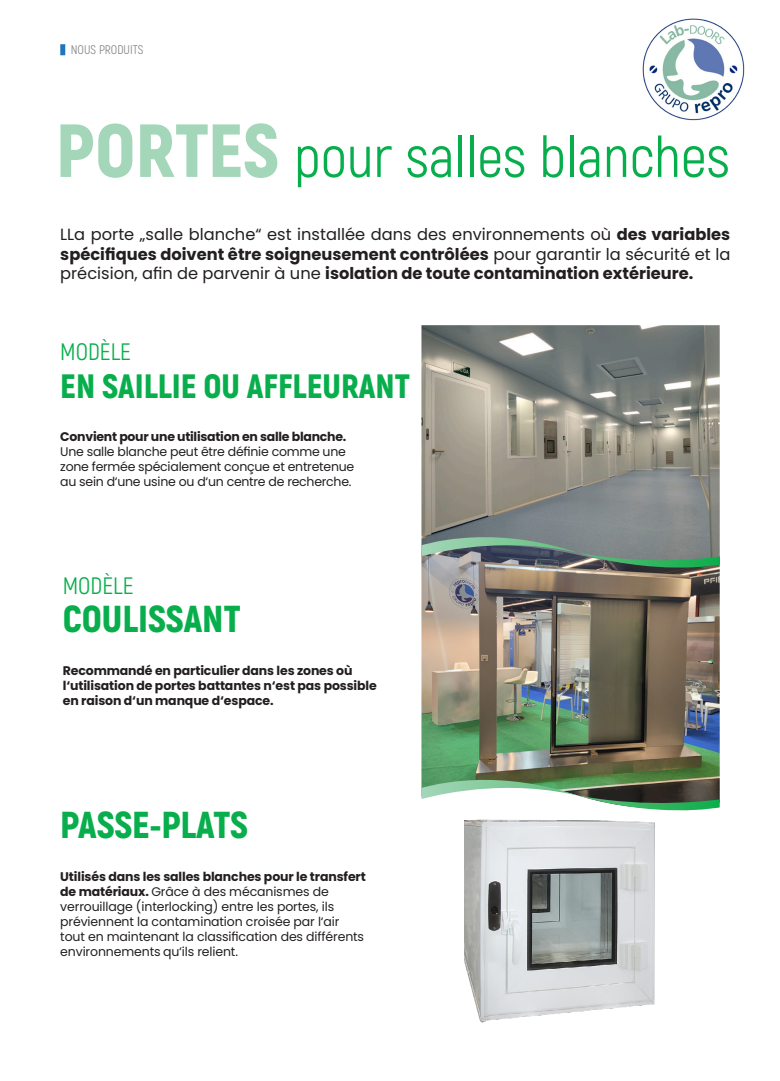
<style>
.page{position:relative;width:780px;height:1081px;background:#fff}
.page>*{position:absolute;margin:0;border:0;box-sizing:border-box;transform-origin:0 0}
.t1{font:57.5px "Akrobat";color:#08ae4c}
.t2{font:900 37.5px "Akrobat";color:#08ae4c}
.t3{font:900 33.75px "Akrobat";color:#08ae4c}
.t4{font:23.75px "Akrobat";color:#08ae4c}
.t5{font:16.25px/19.5px "Poppins";color:#231f20;text-align:justify}
.t6{font:12.5px/15px "Poppins";letter-spacing:-.01em;color:#231f20}
.t7{font:700 12.5px/15px "Poppins";letter-spacing:-.01em;color:#231f20}
.t8{font:12.5px "Akrobat";color:#848689}
.s1{font-weight:900;font-size:75px;color:#a4d6b9}
.s2{font-weight:700}
</style>
<div class="page">
<div style="left:60px;top:44px;width:5px;height:11px;background:#2275bc"></div>
<img style="left:642px;top:18px;width:102px;height:102px">
<img style="left:421px;top:569px;width:298px;height:209px">
<img style="left:421px;top:325px;width:298px;height:211px">
<img style="left:421px;top:536px;width:298px;height:33px">
<svg style="left:421px;top:778px;width:298px;height:33px"></svg>
<img style="left:464px;top:819px;width:191px;height:204px">
<p class="t8" style="left:71px;top:42px;width:74px">NOUS PRODUITS</p>
<p class="t1" style="left:56px;top:122px;width:675px"><span class="s1">PORTES</span> pour salles blanches</p>
<p class="t5" style="left:60px;top:225px;width:671px">LLa porte „salle blanche“ est installée dans des environnements où <span class="s2">des variables spécifiques doivent être soigneusement contrôlées</span> pour garantir la sécurité et la précision, afin de parvenir à une <span class="s2">isolation de toute contamination extérieure.</span></p>
<p class="t4" style="left:60px;top:338px;width:72px">MODÈLE</p>
<p class="t3" style="left:60px;top:364px;width:351px">EN SAILLIE OU AFFLEURANT</p>
<p class="t6" style="left:60px;top:429px;width:295px"><span class="s2">Convient pour une utilisation en salle blanche.<br></span>Une salle blanche peut être définie comme une zone fermée spécialement conçue et entretenue au sein d‘une usine ou d‘un centre de recherche.</p>
<p class="t4" style="left:63px;top:572px;width:72px">MODÈLE</p>
<p class="t2" style="left:63px;top:594px;width:179px">COULISSANT</p>
<p class="t7" style="left:63px;top:663px;width:315px">Recommandé en particulier dans les zones où l‘utilisation de portes battantes n‘est pas possible en raison d‘un manque d‘espace.</p>
<p class="t2" style="left:60px;top:800px;width:189px">PASSE-PLATS</p>
<p class="t6" style="left:60px;top:869px;width:307px"><span class="s2">Utilisés dans les salles blanches pour le transfert de matériaux.</span> Grâce à des mécanismes de verrouillage (interlocking) entre les portes, ils préviennent la contamination croisée par l‘air tout en maintenant la classification des différents environnements qu‘ils relient.</p>
</div>
